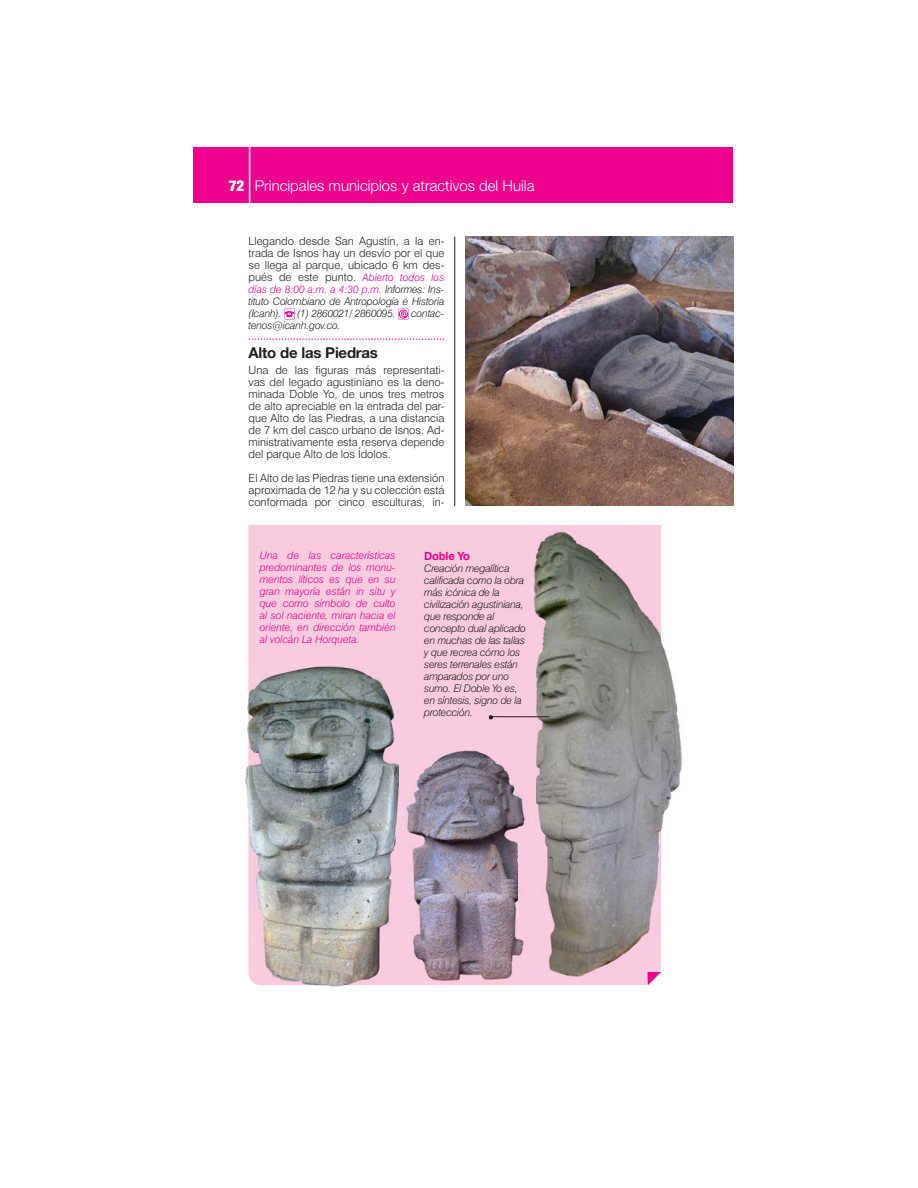
<style>
.page{position:relative;width:918px;height:1188px;background:#fff}
.page>*{position:absolute;margin:0;border:0;box-sizing:border-box;transform-origin:0 0}
.t1{font:300 15px "Helvetica Neue";color:#fff}
.t2{font:700 15px "Helvetica Neue";letter-spacing:-.015em;color:#231f20}
.t3{font:300 11.25px/12px "Swiss 721 BT";color:#231f20;text-align:justify}
.t4{font:700 11.25px "Swiss 721 BT";letter-spacing:-.02em;color:#ec008c}
.t5{font:italic 300 10.5px/12px "Swiss 721 BT";letter-spacing:-.02em;color:#231f20;text-align:justify}
.t6{font:italic 300 10.5px/12px "Swiss 721 BT";color:#ec008c;text-align:justify}
.s1{font-weight:900;font-stretch:condensed}
.s2{font-style:italic;font-size:10.5px;color:#ec008c}
.s3{color:#ec008c}
.s4{font-style:italic}
.s5{color:#230d15}
</style>
<div class="page">
<div style="left:703px;top:148px;width:30px;height:55px;background:#ec008c"></div>
<div style="left:193px;top:148px;width:510px;height:55px;background:#ec008c"></div>
<hr style="left:249px;top:140px;width:1px;height:63px;background:#fff">
<svg style="left:284px;top:309px;width:11px;height:11px"></svg>
<svg style="left:398px;top:309px;width:11px;height:11px"></svg>
<svg style="left:249px;top:339px;width:195px;height:1px"></svg>
<div style="left:249px;top:525px;width:399px;height:460px;background:#f9cbdf"></div>
<img style="left:661px;top:640px;width:21px;height:190px">
<img style="left:518px;top:525px;width:143px;height:457px">
<svg style="left:648px;top:972px;width:13px;height:13px"></svg>
<svg style="left:518px;top:576px;width:6px;height:8px"></svg>
<svg style="left:518px;top:600px;width:6px;height:10px"></svg>
<svg style="left:518px;top:624px;width:8px;height:44px"></svg>
<svg style="left:518px;top:696px;width:4px;height:10px"></svg>
<hr style="left:454px;top:237px;width:1px;height:269px;background:#231f20">
<img style="left:465px;top:237px;width:268px;height:269px">
<hr style="left:490px;top:716px;width:59px;height:1px;background:#231f20">
<svg style="left:489px;top:715px;width:4px;height:5px"></svg>
<img style="left:399px;top:741px;width:137px;height:244px">
<div style="left:518px;top:741px;width:18px;height:241px;background:#f9cce0"></div>
<img style="left:245px;top:661px;width:4px;height:237px">
<img style="left:293px;top:985px;width:106px;height:2px">
<img style="left:249px;top:661px;width:150px;height:324px">
<h1 class="t1" style="left:229px;top:180px;width:307px"><span class="s1">72</span> Principales municipios y atractivos del Huila</h1>
<p class="t3" style="left:249px;top:237px;width:197px">Llegando desde San Agustín, a la en&shy;trada de Isnos hay un desvío por el que se llega al parque, ubicado 6 km des&shy;pués de este punto. <span class="s2">Abierto todos los</span></p>
<p class="t5" style="left:249px;top:285px;width:197px"><span class="s3">días de 8:00 a.m. a 4:30 p.m.</span> Informes: Ins&shy;tituto Colombiano de Antropología e Historia (Icanh).</p>
<p class="t5" style="left:297px;top:309px;width:100px">(1) 2860021/ 2860095.</p>
<p class="t5" style="left:411px;top:309px;width:35px">contac-</p>
<p class="t5" style="left:249px;top:321px;width:94px">tenos@icanh.gov.co.</p>
<h1 class="t2" style="left:249px;top:347px;width:131px">Alto de las Piedras</h1>
<p class="t3" style="left:249px;top:366px;width:197px">Una de las figuras más representati&shy;vas del legado agustiniano es la deno&shy;minada Doble Yo, de unos tres metros de alto apreciable en la entrada del par&shy;que Alto de las Piedras, a una distancia de 7 km del casco urbano de Isnos. Ad&shy;ministrativamente esta reserva depende del parque Alto de los Ídolos.</p>
<p class="t3" style="left:249px;top:474px;width:197px">El Alto de las Piedras tiene una extensión aproximada de 12 <span class="s4">ha</span> y su colección está conformada por cinco esculturas, in-</p>
<p class="t6" style="left:260px;top:551px;width:137px">Una de las características predominantes de los monu&shy;mentos líticos es que en su gran mayoría están in situ y que como símbolo de culto al sol naciente, miran hacia el oriente, en dirección también al volcán La Horqueta.</p>
<p class="t4" style="left:424px;top:552px;width:47px">Doble Yo</p>
<p class="t5" style="left:424px;top:563px;width:103px;text-align:left">Creación megalítica calificada como la ob<span class="s5">ra </span>más icónica de la civilización agustinian<span class="s5">a, </span>que responde al concepto dual aplica<span class="s5">do </span>en muchas de las tall<span class="s5">as </span>y que recrea cómo lo<span class="s5">s </span>seres terrenales están amparados por uno sumo. El Doble Yo es, en síntesis, signo de l<span class="s5">a </span>protección.</p>
</div>
